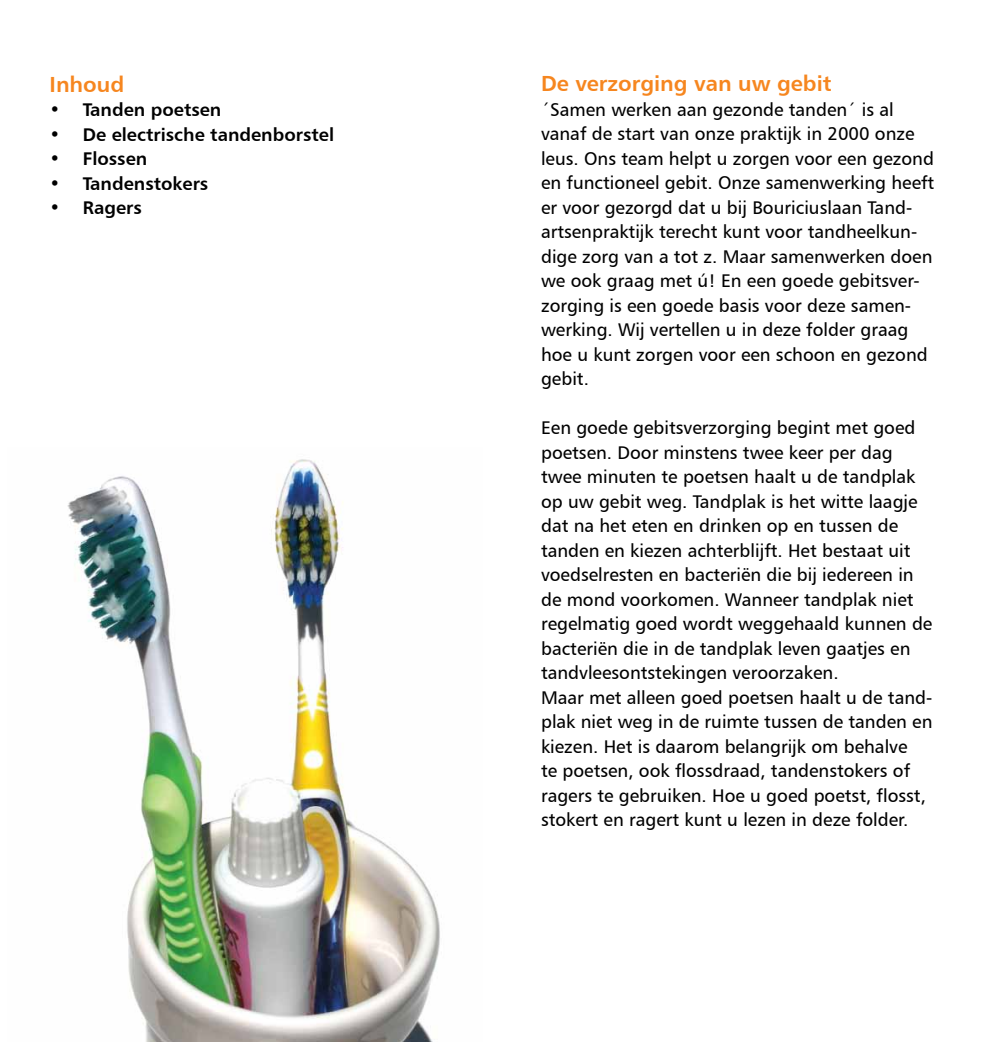
<style>
.page{position:relative;width:983px;height:1042px;background:#fff}
.page>*{position:absolute;margin:0;border:0;box-sizing:border-box;transform-origin:0 0}
.t1{font:21.88px "Humanist 777 BT Bold B";color:#f6861f}
.t2{font:18.38px/24.5px "Humanist 777 BT Roman B";color:#000}
.t3{font:18.38px "Humanist 777 BT Bold B";color:#000}
</style>
<div class="page">
<img style="left:67px;top:459px;width:373px;height:583px">
<p class="t1" style="left:50px;top:71px;width:76px">Inhoud</p>
<p class="t3" style="left:50px;top:98px;width:173px">• Tanden poetsen</p>
<p class="t3" style="left:50px;top:123px;width:286px">• De electrische tandenborstel</p>
<p class="t3" style="left:50px;top:147px;width:99px">• Flossen</p>
<p class="t3" style="left:50px;top:172px;width:160px">• Tandenstokers</p>
<p class="t3" style="left:50px;top:196px;width:94px">• Ragers</p>
<p class="t1" style="left:541px;top:70px;width:292px">De verzorging van uw gebit</p>
<p class="t2" style="left:541px;top:97px;width:395px">´Samen werken aan gezonde tanden´ is al vanaf de start van onze praktijk in 2000 onze leus. Ons team helpt u zorgen voor een gezond en functioneel gebit. Onze samenwerking heeft er voor gezorgd dat u bij Bouriciuslaan Tand&shy;artsenpraktijk terecht kunt voor tandheelkun&shy;dige zorg van a tot z. Maar samenwerken doen we ook graag met ú! En een goede gebitsver&shy;zorging is een goede basis voor deze samen&shy;werking. Wij vertellen u in deze folder graag hoe u kunt zorgen voor een schoon en gezond gebit.</p>
<p class="t2" style="left:541px;top:415px;width:393px">Een goede gebitsverzorging begint met goed poetsen. Door minstens twee keer per dag twee minuten te poetsen haalt u de tandplak op uw gebit weg. Tandplak is het witte laagje dat na het eten en drinken op en tussen de tanden en kiezen achterblijft. Het bestaat uit voedselresten en bacteriën die bij iedereen in de mond voorkomen. Wanneer tandplak niet regelmatig goed wordt weggehaald kunnen de bacteriën die in de tandplak leven gaatjes en tandvleesontstekingen veroorzaken.<br>Maar met alleen goed poetsen haalt u de tand&shy;plak niet weg in de ruimte tussen de tanden en kiezen. Het is daarom belangrijk om behalve<br>te poetsen, ook flossdraad, tandenstokers of ragers te gebruiken. Hoe u goed poetst, flosst, stokert en ragert kunt u lezen in deze folder.</p>
</div>
